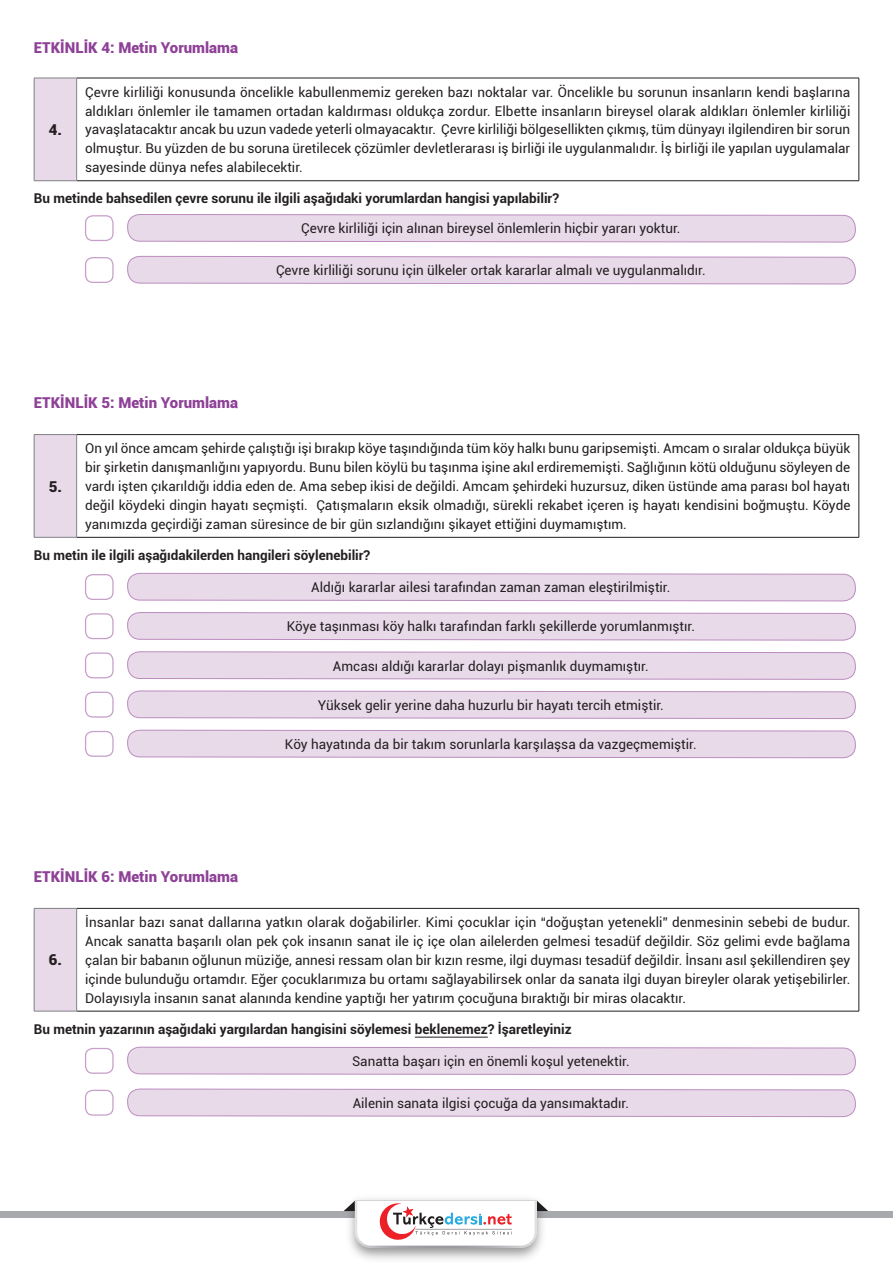
<style>
.page{position:relative;width:893px;height:1263px;background:#fff}
.page>*{position:absolute;margin:0;border:0;box-sizing:border-box;transform-origin:0 0}
.t1{font:900 15px "Roboto";color:#8e4197}
.t2{font:900 15px "Roboto";color:#231f20}
.t3{font:13.5px/18.9px "Roboto";color:#231f20;text-align:justify}
.t4{font:700 13.5px "Roboto";color:#231f20}
</style>
<div class="page">
<div style="left:0;top:1211px;width:892px;height:6px;background:#a8a9ad"></div>
<svg style="left:344px;top:1198px;width:204px;height:51px"></svg>
<svg style="left:127px;top:214px;width:729px;height:29px;background:#e6d6e7"></svg>
<div style="left:85px;top:215px;width:29px;height:26px;border:1px solid #c79fc9;border-radius:7px"></div>
<svg style="left:127px;top:256px;width:729px;height:29px;background:#e6d6e7"></svg>
<div style="left:85px;top:257px;width:29px;height:26px;border:1px solid #c79fc9;border-radius:7px"></div>
<div style="left:34px;top:78px;width:43px;height:103px;background:#e9daea"></div>
<hr style="left:859px;top:78px;width:1px;height:103px;background:#231f20">
<hr style="left:77px;top:180px;width:782px;height:1px;background:#231f20">
<hr style="left:34px;top:78px;width:43px;height:1px;background:#808285">
<hr style="left:34px;top:78px;width:1px;height:103px;background:#808285">
<hr style="left:34px;top:180px;width:43px;height:1px;background:#808285">
<hr style="left:76px;top:78px;width:1px;height:103px;background:#808285">
<hr style="left:77px;top:78px;width:782px;height:1px;background:#231f20">
<svg style="left:127px;top:573px;width:729px;height:29px;background:#e6d6e7"></svg>
<div style="left:85px;top:574px;width:29px;height:26px;border:1px solid #c79fc9;border-radius:7px"></div>
<svg style="left:127px;top:651px;width:729px;height:29px;background:#e6d6e7"></svg>
<div style="left:85px;top:652px;width:29px;height:26px;border:1px solid #c79fc9;border-radius:7px"></div>
<svg style="left:127px;top:612px;width:729px;height:29px;background:#e6d6e7"></svg>
<div style="left:85px;top:613px;width:29px;height:26px;border:1px solid #c79fc9;border-radius:7px"></div>
<svg style="left:127px;top:690px;width:729px;height:29px;background:#e6d6e7"></svg>
<div style="left:85px;top:692px;width:29px;height:26px;border:1px solid #c79fc9;border-radius:7px"></div>
<svg style="left:127px;top:729px;width:729px;height:29px;background:#e6d6e8"></svg>
<div style="left:85px;top:731px;width:29px;height:26px;border:1px solid #c79fc9;border-radius:7px"></div>
<div style="left:34px;top:435px;width:43px;height:102px;background:#e9daea"></div>
<hr style="left:859px;top:435px;width:1px;height:102px;background:#231f20">
<hr style="left:77px;top:537px;width:782px;height:1px;background:#231f20">
<hr style="left:34px;top:434px;width:43px;height:1px;background:#808285">
<hr style="left:34px;top:435px;width:1px;height:102px;background:#808285">
<hr style="left:34px;top:537px;width:43px;height:1px;background:#808285">
<hr style="left:76px;top:435px;width:1px;height:102px;background:#808285">
<hr style="left:77px;top:434px;width:782px;height:1px;background:#231f20">
<hr style="left:415px;top:1037px;width:73px;height:1px;background:#231f20">
<svg style="left:127px;top:1046px;width:729px;height:29px;background:#e6d6e8"></svg>
<div style="left:85px;top:1048px;width:29px;height:26px;border:1px solid #c79fc9;border-radius:7px"></div>
<svg style="left:127px;top:1088px;width:729px;height:29px;background:#e6d6e7"></svg>
<div style="left:85px;top:1090px;width:29px;height:26px;border:1px solid #c79fc9;border-radius:7px"></div>
<div style="left:34px;top:908px;width:43px;height:103px;background:#e9daea"></div>
<hr style="left:859px;top:909px;width:1px;height:102px;background:#231f20">
<hr style="left:77px;top:1011px;width:782px;height:1px;background:#231f20">
<hr style="left:34px;top:908px;width:43px;height:1px;background:#808285">
<hr style="left:34px;top:909px;width:1px;height:102px;background:#808285">
<hr style="left:34px;top:1011px;width:43px;height:1px;background:#808285">
<hr style="left:76px;top:909px;width:1px;height:102px;background:#808285">
<hr style="left:77px;top:908px;width:782px;height:1px;background:#231f20">
<p class="t1" style="left:34px;top:37px;width:206px">ETKİNLİK 4: Metin Yorumlama</p>
<p class="t2" style="left:49px;top:119px;width:15px">4.</p>
<p class="t3" style="left:85px;top:82px;width:767px">Çevre kirliliği konusunda öncelikle kabullenmemiz gereken bazı noktalar var. Öncelikle bu sorunun insanların kendi başlarına aldıkları önlemler ile tamamen ortadan kaldırması oldukça zordur. Elbette insanların bireysel olarak aldıkları önlemler kirliliği yavaşlatacaktır ancak bu uzun vadede yeterli olmayacaktır. Çevre kirliliği bölgesellikten çıkmış, tüm dünyayı ilgilendiren bir sorun olmuştur. Bu yüzden de bu soruna üretilecek çözümler devletlerarası iş birliği ile uygulanmalıdır. İş birliği ile yapılan uygulamalar sayesinde dünya nefes alabilecektir.</p>
<p class="t4" style="left:34px;top:188px;width:527px">Bu metinde bahsedilen çevre sorunu ile ilgili aşağıdaki yorumlardan hangisi yapılabilir?</p>
<p class="t3" style="left:301px;top:219px;width:381px">Çevre kirliliği için alınan bireysel önlemlerin hiçbir yararı yoktur.</p>
<p class="t3" style="left:276px;top:260px;width:431px">Çevre kirliliği sorunu için ülkeler ortak kararlar almalı ve uygulanmalıdır.</p>
<p class="t1" style="left:34px;top:392px;width:206px">ETKİNLİK 5: Metin Yorumlama</p>
<p class="t2" style="left:49px;top:476px;width:15px">5.</p>
<p class="t3" style="left:85px;top:438px;width:767px">On yıl önce amcam şehirde çalıştığı işi bırakıp köye taşındığında tüm köy halkı bunu garipsemişti. Amcam o sıralar oldukça büyük bir şirketin danışmanlığını yapıyordu. Bunu bilen köylü bu taşınma işine akıl erdirememişti. Sağlığının kötü olduğunu söyleyen de vardı işten çıkarıldığı iddia eden de. Ama sebep ikisi de değildi. Amcam şehirdeki huzursuz, diken üstünde ama parası bol hayatı değil köydeki dingin hayatı seçmişti. Çatışmaların eksik olmadığı, sürekli rekabet içeren iş hayatı kendisini boğmuştu. Köyde yanımızda geçirdiği zaman süresince de bir gün sızlandığını şikayet ettiğini duymamıştım.</p>
<p class="t4" style="left:34px;top:546px;width:338px">Bu metin ile ilgili aşağıdakilerden hangileri söylenebilir?</p>
<p class="t3" style="left:311px;top:577px;width:361px">Aldığı kararlar ailesi tarafından zaman zaman eleştirilmiştir.</p>
<p class="t3" style="left:287px;top:617px;width:410px">Köye taşınması köy halkı tarafından farklı şekillerde yorumlanmıştır.</p>
<p class="t3" style="left:333px;top:656px;width:317px">Amcası aldığı kararlar dolayı pişmanlık duymamıştır.</p>
<p class="t1" style="left:34px;top:866px;width:206px">ETKİNLİK 6: Metin Yorumlama</p>
<p class="t3" style="left:318px;top:695px;width:348px">Yüksek gelir yerine daha huzurlu bir hayatı tercih etmiştir.</p>
<p class="t3" style="left:285px;top:734px;width:413px">Köy hayatında da bir takım sorunlarla karşılaşsa da vazgeçmemiştir.</p>
<p class="t2" style="left:49px;top:949px;width:15px">6.</p>
<p class="t3" style="left:85px;top:912px;width:767px">İnsanlar bazı sanat dallarına yatkın olarak doğabilirler. Kimi çocuklar için “doğuştan yetenekli” denmesinin sebebi de budur.<br>Ancak sanatta başarılı olan pek çok insanın sanat ile iç içe olan ailelerden gelmesi tesadüf değildir. Söz gelimi evde bağlama çalan bir babanın oğlunun müziğe, annesi ressam olan bir kızın resme, ilgi duyması tesadüf değildir. İnsanı asıl şekillendiren şey içinde bulunduğu ortamdır. Eğer çocuklarımıza bu ortamı sağlayabilirsek onlar da sanata ilgi duyan bireyler olarak yetişebilirler.<br>Dolayısıyla insanın sanat alanında kendine yaptığı her yatırım çocuğuna bıraktığı bir miras olacaktır.</p>
<p class="t4" style="left:34px;top:1020px;width:539px">Bu metnin yazarının aşağıdaki yargılardan hangisini söylemesi beklenemez? İşaretleyiniz</p>
<p class="t3" style="left:352px;top:1051px;width:279px">Sanatta başarı için en önemli koşul yetenektir.</p>
<p class="t3" style="left:353px;top:1093px;width:278px">Ailenin sanata ilgisi çocuğa da yansımaktadır.</p>
</div>
